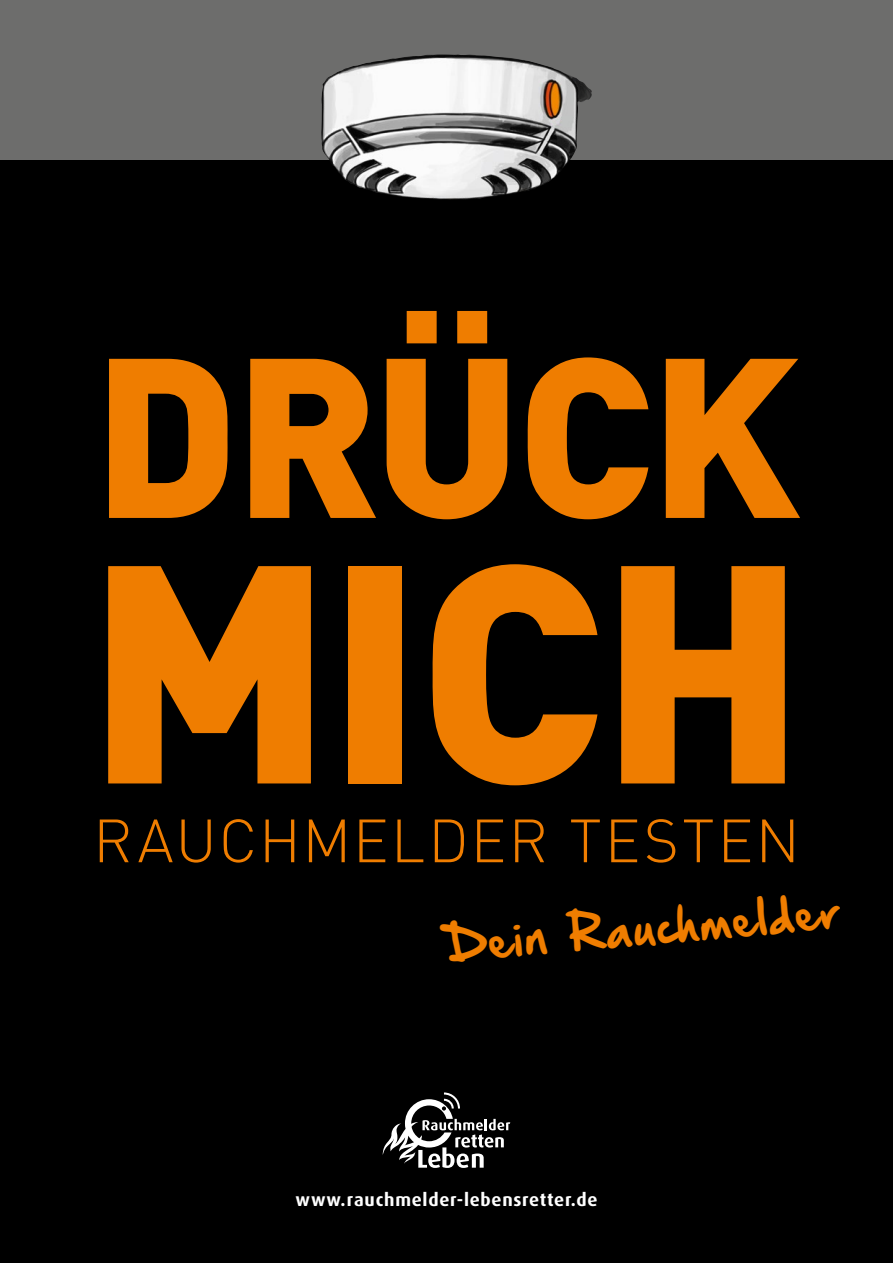
<style>
.page{position:relative;width:893px;height:1263px;background:#fff}
.page>*{position:absolute;margin:0;border:0;box-sizing:border-box;transform-origin:0 0}
.t1{font:900 305.25px "DIN";color:#ef7d00}
.t2{font:900 223.5px "DIN";letter-spacing:-.02em;color:#ef7d00}
.t3{font:300 60px "DIN";letter-spacing:.035em;color:#ef7d00}
.t4{font:42.45px "Hand Of Sean Demo";color:#ef7d00}
.t5{font:700 18px "Dax Pro";letter-spacing:.04em;color:#fff}
</style>
<div class="page">
<div style="left:0;top:124px;width:893px;height:1139px;background:#000"></div>
<div style="left:0;top:1px;width:893px;height:159px;background:#6d6d6c"></div>
<svg style="left:383px;top:1092px;width:127px;height:76px"></svg>
<img style="left:321px;top:54px;width:271px;height:146px">
<h2 class="t2" style="left:93px;top:287px;width:709px">DRÜCK</h2>
<h1 class="t1" style="left:86px;top:469px;width:722px">MICH</h1>
<h3 class="t3" style="left:93px;top:804px;width:708px">RAUCHMELDER TESTEN</h3>
<h3 class="t4" style="left:446px;top:923px;width:396px;rotate:-5deg">Dein Rauchmelder</h3>
<p class="t5" style="left:295px;top:1188px;width:304px">www.rauchmelder-lebensretter.de</p>
</div>
